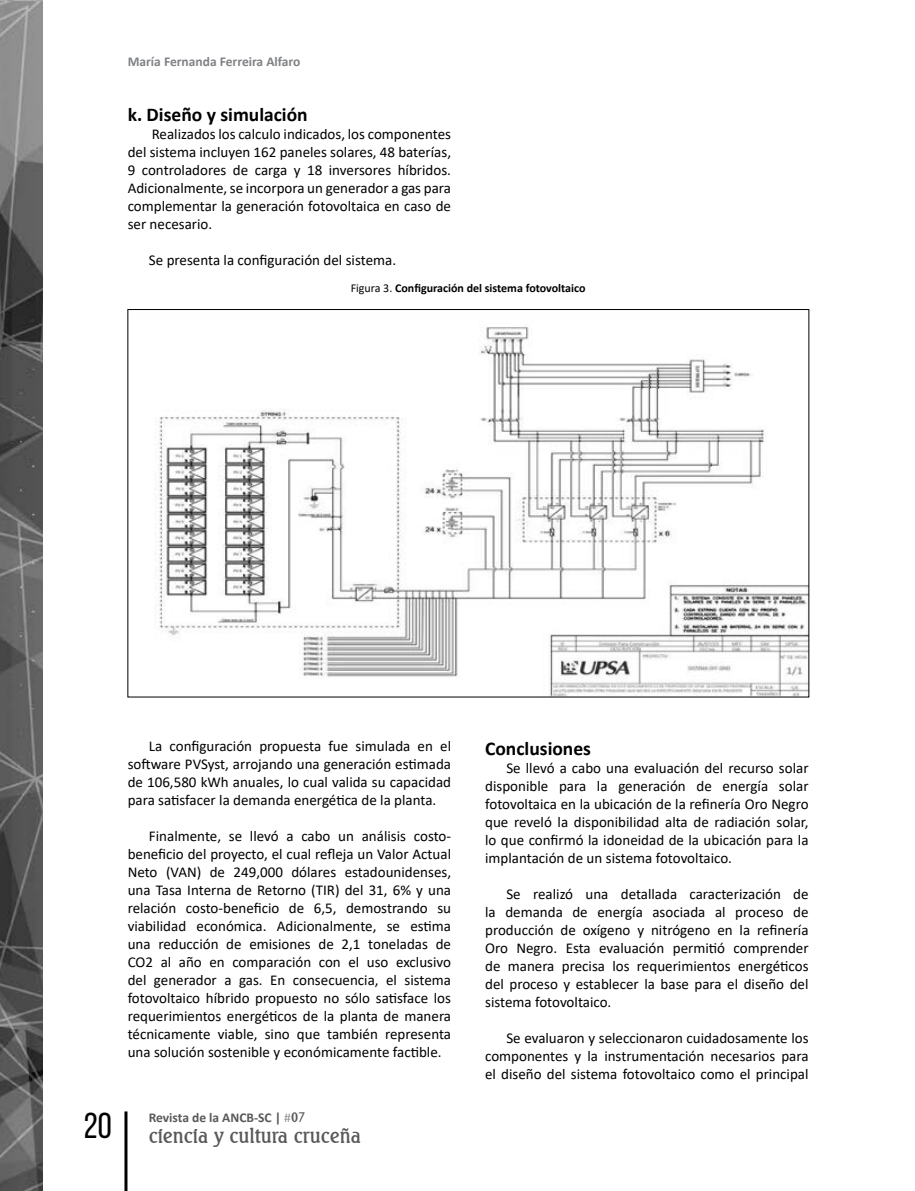
<style>
.page{position:relative;width:915px;height:1191px;background:#fff}
.page>*{position:absolute;margin:0;border:0;box-sizing:border-box;transform-origin:0 0}
.t1{font:700 19.5px "Calibri";color:#000}
.t2{font:19.5px "Abel Becker";color:#58595b}
.t3{font:15px/18px "Calibri";color:#000;text-align:justify}
.t4{font:700 13.5px "Calibri";color:#808285}
.t5{font:700 13.5px "Calibri";color:#58595b}
.t6{font:700 12px "Calibri";color:#000}
.s1{font-weight:400}
.s2{font-weight:400;color:#939598}
.s3{font-family:"Abel Becker";font-weight:400}
</style>
<div class="page">
<img style="left:0;top:0;width:43px;height:1191px">
<hr style="left:124px;top:1111px;width:3px;height:80px;background:#000">
<img style="left:154px;top:327px;width:652px;height:368px">
<p class="t4" style="left:128px;top:52px;width:174px">María Fernanda Ferreira Alfaro</p>
<h1 class="t1" style="left:128px;top:101px;width:181px">k. Diseño y simulación</h1>
<p class="t3" style="left:128px;top:125px;width:325px;text-indent:24px">Realizados los calculo indicados, los componentes del sistema incluyen 162 paneles solares, 48 baterías, 9 controladores de carga y 18 inversores híbridos.<br>Adicionalmente, se incorpora un generador a gas para complementar la generación fotovoltaica en caso de ser necesario.</p>
<p class="t3" style="left:149px;top:251px;width:248px">Se presenta la configuración del sistema.</p>
<p class="t6" style="left:350px;top:279px;width:236px"><span class="s1">Figura 3.</span> Configuración del sistema fotovoltaico</p>
<p class="t3" style="left:128px;top:737px;width:325px;text-indent:21px">La configuración propuesta fue simulada en el software PVSyst, arrojando una generación estimada de 106,580 kWh anuales, lo cual valida su capacidad para satisfacer la demanda energética de la planta.</p>
<p class="t3" style="left:128px;top:827px;width:325px;text-indent:21px">Finalmente, se llevó a cabo un análisis costo&shy;beneficio del proyecto, el cual refleja un Valor Actual Neto (VAN) de 249,000 dólares estadounidenses, una Tasa Interna de Retorno (TIR) del 31, 6% y una relación costo-beneficio de 6,5, demostrando su viabilidad económica. Adicionalmente, se estima una reducción de emisiones de 2,1 toneladas de CO2 al año en comparación con el uso exclusivo del generador a gas. En consecuencia, el sistema fotovoltaico híbrido propuesto no sólo satisface los requerimientos energéticos de la planta de manera técnicamente viable, sino que también representa una solución sostenible y económicamente factible.</p>
<p class="t5" style="left:149px;top:1108px;width:158px">Revista de la ANCB-SC | <span class="s2">#</span><span class="s3">07</span></p>
<h1 class="t2" style="left:84px;top:1124px;width:278px"><sup>20</sup> ciencia y cultura cruceña</h1>
<h1 class="t1" style="left:485px;top:734px;width:107px">Conclusiones</h1>
<p class="t3" style="left:485px;top:758px;width:325px;text-indent:21px">Se llevó a cabo una evaluación del recurso solar disponible para la generación de energía solar fotovoltaica en la ubicación de la refinería Oro Negro que reveló la disponibilidad alta de radiación solar, lo que confirmó la idoneidad de la ubicación para la implantación de un sistema fotovoltaico.</p>
<p class="t3" style="left:485px;top:884px;width:325px;text-indent:21px">Se realizó una detallada caracterización de la demanda de energía asociada al proceso de producción de oxígeno y nitrógeno en la refinería Oro Negro. Esta evaluación permitió comprender de manera precisa los requerimientos energéticos del proceso y establecer la base para el diseño del sistema fotovoltaico.</p>
<p class="t3" style="left:485px;top:1028px;width:325px;text-indent:21px">Se evaluaron y seleccionaron cuidadosamente los componentes y la instrumentación necesarios para el diseño del sistema fotovoltaico como el principal</p>
</div>
